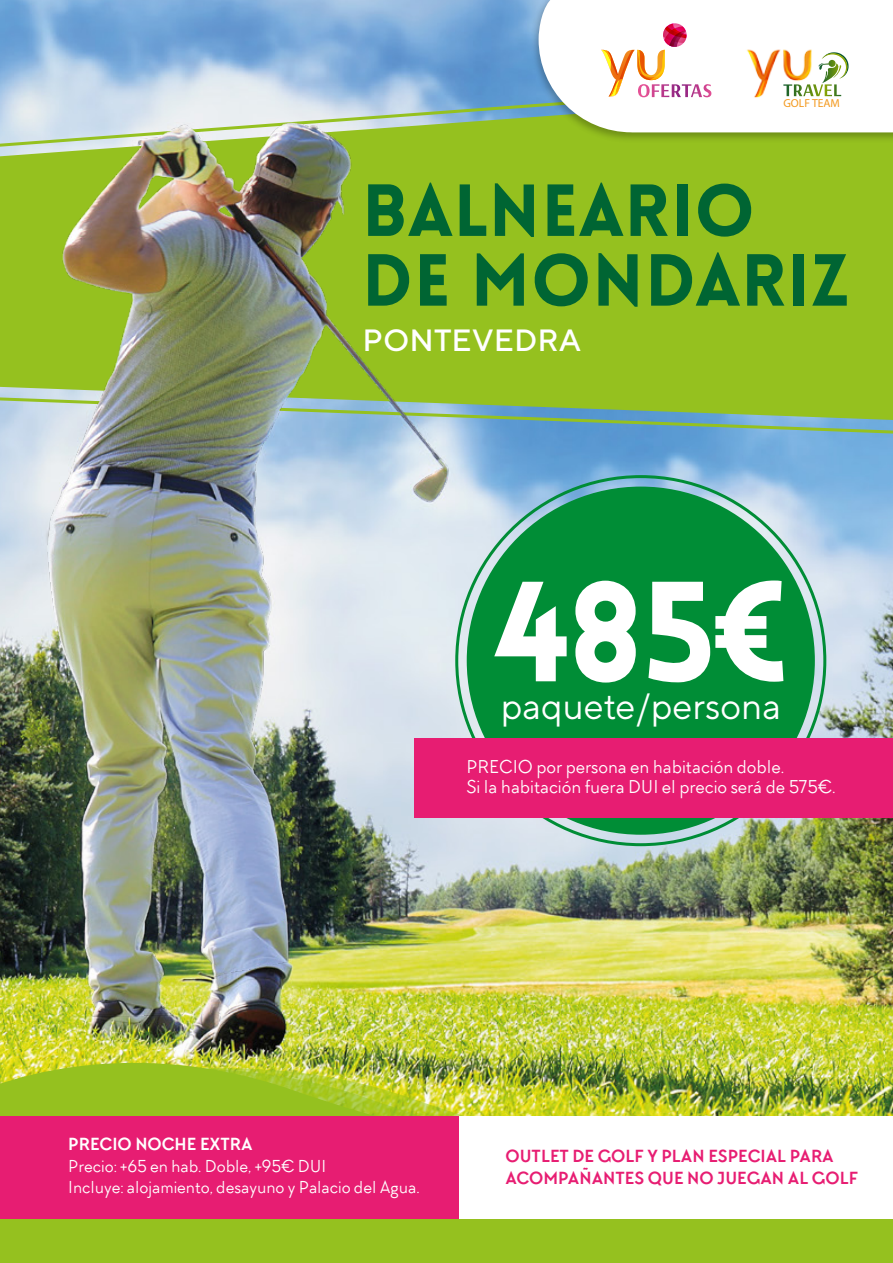
<style>
.page{position:relative;width:893px;height:1263px;background:#fff}
.page>*{position:absolute;margin:0;border:0;box-sizing:border-box;transform-origin:0 0}
.t1{font:900 139.35px "Lovelo";color:#fff}
.t2{font:900 72px/69.8px "Lovelo";letter-spacing:.015em;color:#006533}
.t3{font:36.15px "TT Norms";color:#fff}
.t4{font:500 30.75px "TT Norms";color:#fff}
.t5{font:19.35px/19.5px "TT Chocolates";color:#fff}
.t6{font:18px/21.6px "TT Chocolates";color:#fff}
.t7{font:700 18px/21.6px "TT Chocolates";color:#e71d72}
.t8{font:700 18px "TT Chocolates";color:#fff}
.t9{font:italic 700 11.55px "Arsenal";color:#f39a20}
</style>
<div class="page">
<img style="left:479px;top:0;width:414px;height:1025px">
<div style="left:467px;top:487px;width:348px;height:348px;background:#008d36;border-radius:50%"></div>
<div style="left:414px;top:739px;width:479px;height:79px;background:#e71d72"></div>
<div style="left:479px;top:149px;width:414px;height:246px;background:#95c11f"></div>
<svg style="left:479px;top:74px;width:414px;height:75px;background:#7fb166"></svg>
<svg style="left:479px;top:395px;width:414px;height:41px;background:#7cb07b"></svg>
<img style="left:0;top:0;width:479px;height:1025px">
<img style="left:527px;top:0;width:366px;height:145px">
<svg style="left:539px;top:0;width:354px;height:132px"></svg>
<svg style="left:601px;top:23px;width:110px;height:74px"></svg>
<img style="left:0;top:1025px;width:893px;height:238px">
<div style="left:0;top:1116px;width:893px;height:102px;background:#fff"></div>
<div style="left:0;top:1116px;width:459px;height:102px;background:#e71d72"></div>
<svg style="left:846px;top:52px;width:3px;height:44px"></svg>
<img style="left:743px;top:29px;width:103px;height:81px">
<p class="t9" style="left:783px;top:96px;width:58px">GOLF TEAM</p>
<h2 class="t2" style="left:362px;top:177px;width:488px">BALNEARIO<br>DE MONDARIZ</h2>
<h3 class="t4" style="left:362px;top:322px;width:220px">PONTEVEDRA</h3>
<h1 class="t1" style="left:495px;top:545px;width:294px">485€</h1>
<h3 class="t3" style="left:501px;top:685px;width:282px">paquete/persona</h3>
<p class="t5" style="left:467px;top:757px;width:370px">PRECIO por persona en habitación doble.<br>Si la habitación fuera DUI el precio será de 575€.</p>
<p class="t8" style="left:68px;top:1132px;width:186px">PRECIO NOCHE EXTRA</p>
<p class="t6" style="left:68px;top:1155px;width:353px">Precio: +65 en hab. Doble, +95€ DUI<br>Incluye: alojamiento, desayuno y Palacio del Agua.</p>
<p class="t7" style="left:505px;top:1145px;width:354px">OUTLET DE GOLF Y PLAN ESPECIAL PARA<br>ACOMPAÑANTES QUE NO JUEGAN AL GOLF</p>
</div>
